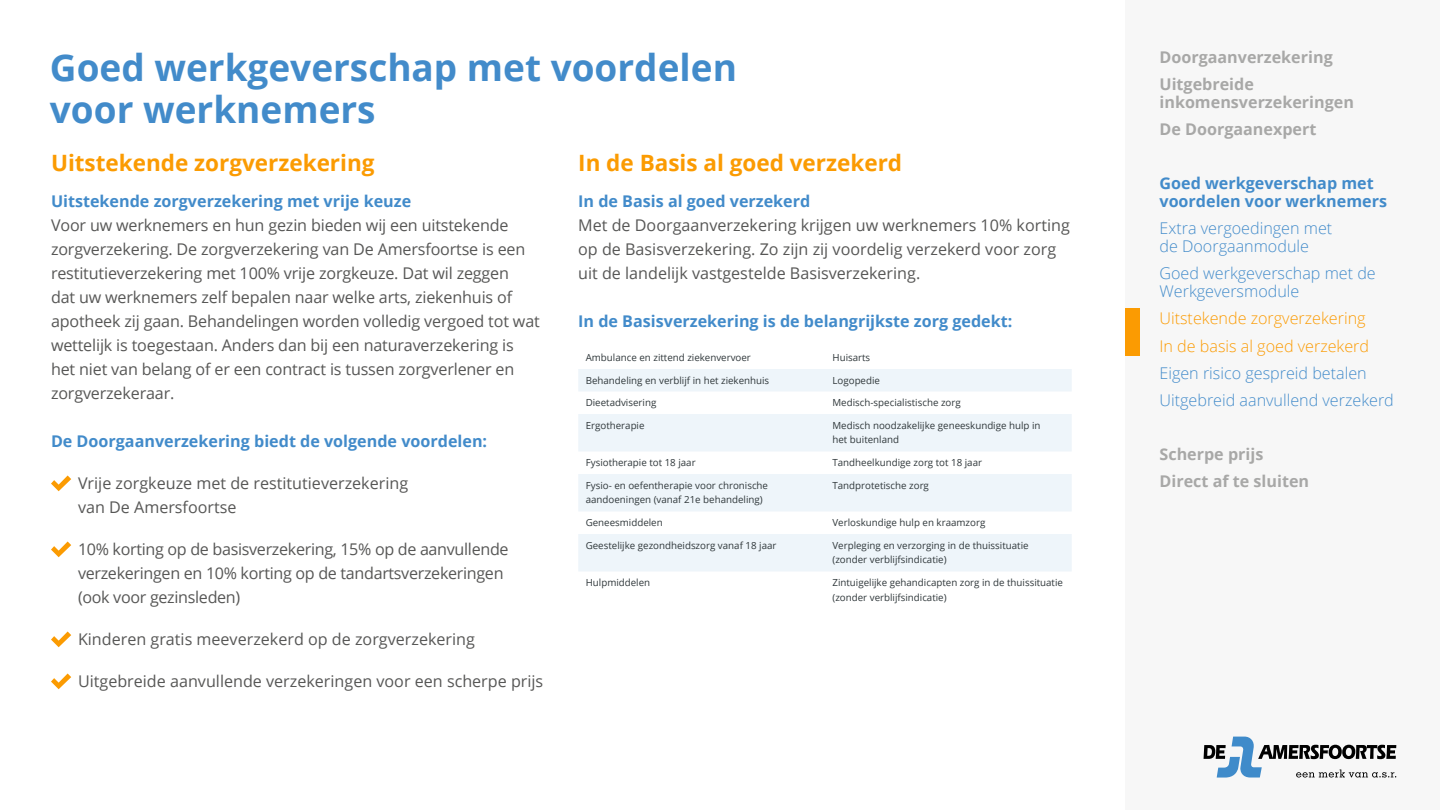
<style>
.page{position:relative;width:1440px;height:810px;background:#fff}
.page>*{position:absolute;margin:0;border:0;box-sizing:border-box;transform-origin:0 0}
.t1{font:700 36.97px/42px "Open Sans";color:#428bca}
.t2{font:700 22.5px "Open Sans";color:#fb9b02}
.t3{font:16.12px/24px "Open Sans";letter-spacing:-.01em;color:#575756}
.t4{font:700 16.12px/18px "Open Sans";color:#428bca}
.t5{font:300 16.12px/18px "Open Sans";color:#428bca}
.t6{font:700 16.12px/27px "Open Sans";color:#a8a8a7}
.t7{font:300 16.12px/27px "Open Sans";color:#fb9b02}
.t8{font:9.75px/14.2px "Open Sans";color:#30383b}
</style>
<div class="page">
<div style="left:1125px;top:0;width:315px;height:810px;background:#f7f7f7"></div>
<svg style="left:1204px;top:737px;width:192px;height:41px"></svg>
<svg style="left:51px;top:476px;width:20px;height:15px"></svg>
<svg style="left:51px;top:542px;width:20px;height:15px"></svg>
<svg style="left:51px;top:632px;width:20px;height:15px"></svg>
<svg style="left:51px;top:674px;width:20px;height:15px"></svg>
<svg style="left:578px;top:369px;width:494px;height:202px;fill:#eef5fa"></svg>
<div style="left:1125px;top:308px;width:15px;height:47px;background:#fb9b02"></div>
<h1 class="t1" style="left:50px;top:46px;width:689px">Goed werkgeverschap met voordelen voor werknemers</h1>
<h2 class="t2" style="left:51px;top:147px;width:325px">Uitstekende zorgverzekering</h2>
<p class="t4" style="left:51px;top:192px;width:362px">Uitstekende zorgverzekering met vrije keuze</p>
<p class="t3" style="left:51px;top:213px;width:490px">Voor uw werknemers en hun gezin bieden wij een uitstekende zorgverzekering. De zorgverzekering van De Amersfoortse is een restitutieverzekering met 100% vrije zorgkeuze. Dat wil zeggen<br>dat uw werknemers zelf bepalen naar welke arts, ziekenhuis of apotheek zij gaan. Behandelingen worden volledig vergoed tot wat wettelijk is toegestaan. Anders dan bij een naturaverzekering is het niet van belang of er een contract is tussen zorgverlener en zorgverzekeraar.</p>
<p class="t4" style="left:51px;top:432px;width:438px">De Doorgaanverzekering biedt de volgende voordelen:</p>
<p class="t3" style="left:78px;top:471px;width:332px">Vrije zorgkeuze met de restitutieverzekering van De Amersfoortse</p>
<p class="t3" style="left:78px;top:537px;width:432px">10% korting op de basisverzekering, 15% op de aanvullende verzekeringen en 10% korting op de tandartsverzekeringen (ook voor gezinsleden)</p>
<p class="t3" style="left:78px;top:627px;width:398px">Kinderen gratis meeverzekerd op de zorgverzekering</p>
<p class="t3" style="left:78px;top:669px;width:467px">Uitgebreide aanvullende verzekeringen voor een scherpe prijs</p>
<h2 class="t2" style="left:578px;top:147px;width:325px">In de Basis al goed verzekerd</h2>
<p class="t4" style="left:578px;top:192px;width:234px">In de Basis al goed verzekerd</p>
<p class="t3" style="left:578px;top:213px;width:493px">Met de Doorgaanverzekering krijgen uw werknemers 10% korting op de Basisverzekering. Zo zijn zij voordelig verzekerd voor zorg uit de landelijk vastgestelde Basisverzekering.</p>
<p class="t4" style="left:578px;top:312px;width:436px">In de Basisverzekering is de belangrijkste zorg gedekt:</p>
<p class="t8" style="left:586px;top:351px;width:167px">Ambulance en zittend ziekenvervoer</p>
<p class="t8" style="left:833px;top:351px;width:39px">Huisarts</p>
<p class="t8" style="left:586px;top:373px;width:185px">Behandeling en verblijf in het ziekenhuis</p>
<p class="t8" style="left:833px;top:373px;width:49px">Logopedie</p>
<p class="t8" style="left:586px;top:396px;width:72px">Dieetadvisering</p>
<p class="t8" style="left:833px;top:396px;width:130px">Medisch-specialistische zorg</p>
<p class="t8" style="left:586px;top:418px;width:60px">Ergotherapie</p>
<p class="t8" style="left:833px;top:418px;width:210px">Medisch noodzakelijke geneeskundige hulp in het buitenland</p>
<p class="t8" style="left:586px;top:456px;width:111px">Fysiotherapie tot 18 jaar</p>
<p class="t8" style="left:833px;top:456px;width:151px">Tandheelkundige zorg tot 18 jaar</p>
<p class="t8" style="left:586px;top:478px;width:184px">Fysio- en oefentherapie voor chronische aandoeningen (vanaf 21e behandeling)</p>
<p class="t8" style="left:833px;top:478px;width:98px">Tandprotetische zorg</p>
<p class="t8" style="left:586px;top:516px;width:79px">Geneesmiddelen</p>
<p class="t8" style="left:833px;top:516px;width:154px">Verloskundige hulp en kraamzorg</p>
<p class="t8" style="left:586px;top:538px;width:192px">Geestelijke gezondheidszorg vanaf 18 jaar</p>
<p class="t8" style="left:833px;top:538px;width:198px">Verpleging en verzorging in de thuissituatie (zonder verblijfsindicatie)</p>
<p class="t8" style="left:586px;top:576px;width:66px">Hulpmiddelen</p>
<p class="t8" style="left:833px;top:576px;width:232px">Zintuigelijke gehandicapten zorg in de thuissituatie (zonder verblijfsindicatie)</p>
<p class="t6" style="left:1160px;top:44px;width:175px">Doorgaanverzekering<br>Uitgebreide</p>
<p class="t6" style="left:1160px;top:89px;width:196px">inkomensverzekeringen<br>De Doorgaanexpert</p>
<p class="t4" style="left:1160px;top:174px;width:229px">Goed werkgeverschap met voordelen voor werknemers</p>
<p class="t5" style="left:1160px;top:219px;width:174px">Extra vergoedingen met de Doorgaanmodule</p>
<p class="t5" style="left:1160px;top:264px;width:218px">Goed werkgeverschap met de<br>Werkgeversmodule</p>
<p class="t7" style="left:1160px;top:305px;width:211px">Uitstekende zorgverzekering<br>In de basis al goed verzekerd</p>
<p class="t5" style="left:1160px;top:359px;width:236px;line-height:27px">Eigen risico gespreid betalen<br>Uitgebreid aanvullend verzekerd</p>
<p class="t6" style="left:1160px;top:440px;width:151px">Scherpe prijs<br>Direct af te sluiten</p>
</div>
